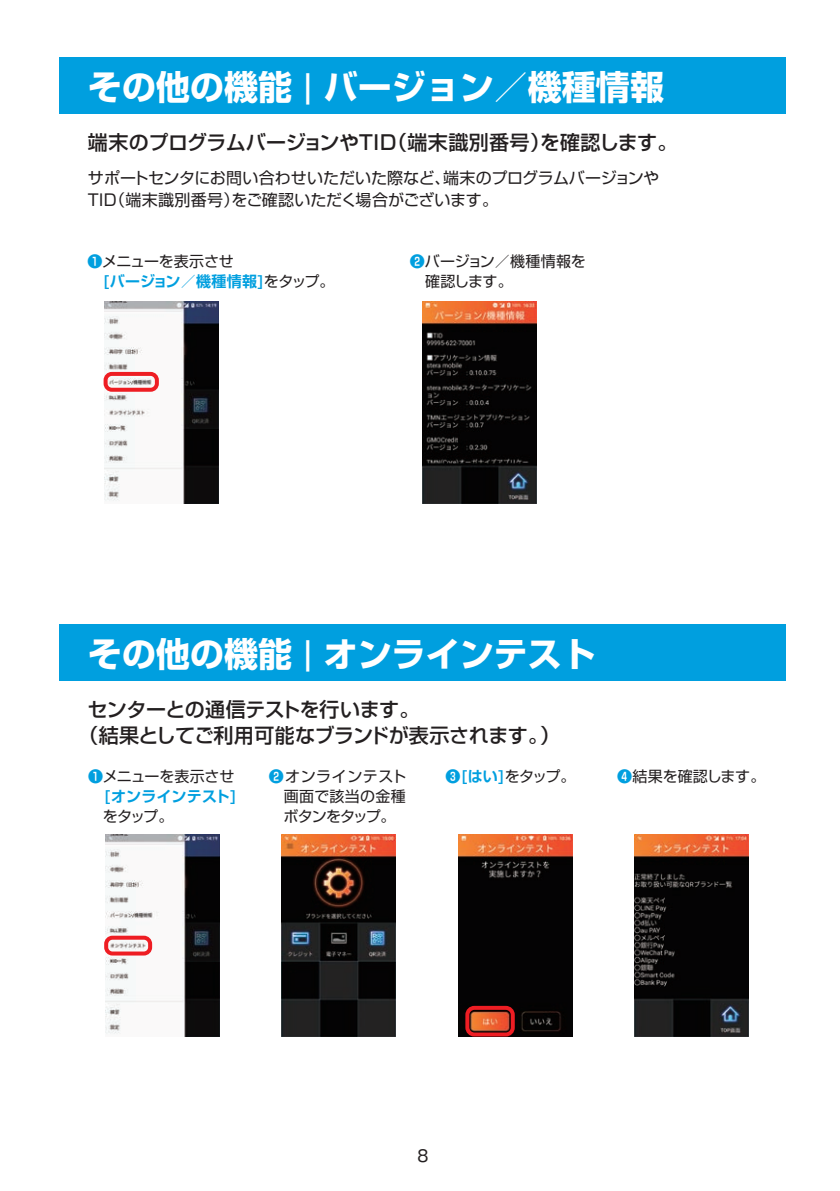
<style>
.page{position:relative;width:840px;height:1191px;background:#fff}
.page>*{position:absolute;margin:0;border:0;box-sizing:border-box;transform-origin:0 0}
.t1{font:700 34px "Shin Go Pr 6";color:#fff}
.t2{font:500 20px "Shin Go Pr 6";letter-spacing:-.015em;color:#231f20}
.t3{font:16px/22px "Shin Go Pr 6";color:#231f20}
.t4{font:16px "Shin Go Pr 6";letter-spacing:-.025em;color:#231f20}
.t5{font:16px "Gothic MB101 Pr 6";color:#231f20}
.t6{font:15px/20px "Shin Go Pr 6";letter-spacing:-.01em;color:#231f20}
.t7{font:700 15px "Shin Go Pr 6 De";letter-spacing:.005em;color:#009fdf}
.s1{font-weight:400}
.s2{font-family:"Shin Go Pr 6 De";font-weight:700;color:#009fdf}
.s3{font-family:"Shin Go Pr 6";font-weight:400;color:#231f20}
</style>
<div class="page">
<img style="left:105px;top:301px;width:114px;height:202px">
<img style="left:422px;top:301px;width:114px;height:202px">
<img style="left:105px;top:834px;width:114px;height:202px">
<img style="left:282px;top:834px;width:113px;height:202px">
<img style="left:458px;top:834px;width:114px;height:202px">
<img style="left:634px;top:834px;width:114px;height:202px">
<div style="left:60px;top:57px;width:725px;height:56px;background:#009fdf"></div>
<div style="left:60px;top:624px;width:725px;height:56px;background:#009fdf"></div>
<div style="left:103px;top:372px;width:56px;height:20px;border:4px solid #ee1d23;border-radius:6px"></div>
<div style="left:104px;top:935px;width:48px;height:20px;border:4px solid #ee1d23;border-radius:6px"></div>
<div style="left:465px;top:1005px;width:49px;height:31px;border:4px solid #ee1d23;border-radius:7px"></div>
<h1 class="t1" style="left:88px;top:60px;width:577px">その他の機能 <span class="s1">|</span> バージョン／機種情報</h1>
<h2 class="t2" style="left:88px;top:126px;width:310px">端末のプログラムバージョンやTID</h2>
<h2 class="t2" style="left:387px;top:126px;width:164px">（端末識別番号）</h2>
<h2 class="t2" style="left:540px;top:126px;width:139px">を確認します。</h2>
<p class="t3" style="left:231px;top:166px;width:268px;text-indent:-143px">サポートセンタにお問い合わせいただいた際など、<br>をご確認いただく場合がございます。</p>
<p class="t4" style="left:443px;top:165px;width:217px">端末のプログラムバージョンや</p>
<p class="t3" style="left:109px;top:188px;width:132px">（端末識別番号）</p>
<p class="t3" style="left:88px;top:188px;width:30px">TID</p>
<p class="t6" style="left:87px;top:250px;width:148px"><span class="s2">❶</span>メニューを表示させ</p>
<p class="t7" style="left:87px;top:269px;width:248px">　[バージョン／機種情報]<span class="s3">をタップ。</span></p>
<p class="t6" style="left:425px;top:250px;width:162px;text-indent:-15px"><span class="s2">❷</span>バージョン／機種情報を確認します。</p>
<h1 class="t1" style="left:88px;top:627px;width:509px">その他の機能 <span class="s1">|</span> オンラインテスト</h1>
<h2 class="t2" style="left:88px;top:693px;width:333px">センターとの通信テストを行います。</h2>
<h2 class="t2" style="left:78px;top:719px;width:471px">（結果としてご利用可能なブランドが表示されます。</h2>
<h2 class="t2" style="left:540px;top:719px;width:21px">(</h2>
<p class="t6" style="left:88px;top:765px;width:148px"><span class="s2">❶</span>メニューを表示させ</p>
<p class="t7" style="left:88px;top:783px;width:150px">　[オンラインテスト[</p>
<p class="t6" style="left:103px;top:805px;width:72px">をタップ。</p>
<p class="t6" style="left:283px;top:765px;width:124px;text-align:justify;text-indent:-15px"><span class="s2">❷</span>オンラインテスト画面で該当の金種ボタンをタップ。</p>
<p class="t6" style="left:617px;top:765px;width:149px"><span class="s2">❹</span>結果を確認します。</p>
<p class="t7" style="left:445px;top:763px;width:131px">❸[はい]<span class="s3">をタップ。</span></p>
<p class="t5" style="left:417px;top:1142px;width:12px">8</p>
</div>
